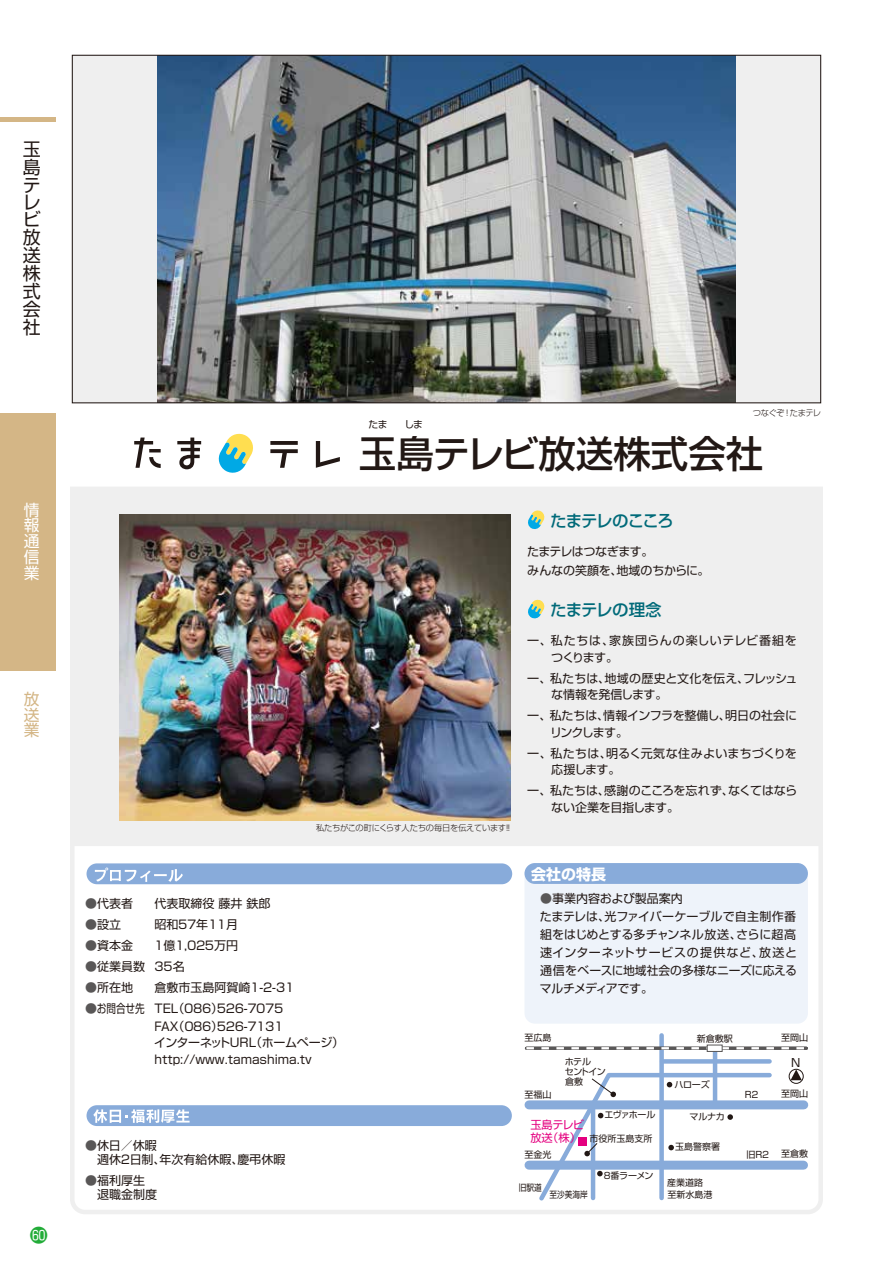
<style>
.page{position:relative;width:893px;height:1263px;background:#fff}
.page>*{position:absolute;margin:0;border:0;box-sizing:border-box;transform-origin:0 0}
.t1{font:500 37.5px "Shin Go Pro";color:#221815}
.t2{font:18px/17.7px "Shin Go Pro";color:#221815;text-align:justify}
.t3{font:500 16.5px "Shin Go Pro";letter-spacing:-.055em;color:#006a79}
.t4{font:15.75px/15.8px "Shin Go Pro";color:#fff;text-align:justify}
.t5{font:15.75px/15.8px "Shin Go Pro";color:#d4b686;text-align:justify}
.t6{font:700 15px "Shin Go Pro";color:#fff}
.t7{font:12px/21px "Shin Go Pro";color:#221815}
.t8{font:12px/16.5px "Shin Go Pro";letter-spacing:-.02em;color:#221815;scale:.95 1}
.t9{font:12px/16.5px "Shin Go Pro";letter-spacing:-.02em;color:#221815}
.t10{font:12px/16.5px "Shin Go Pro";letter-spacing:.02em;color:#221815}
.t11{font:12px/16.5px "Shin Go Pro";letter-spacing:.06em;color:#221815}
.t12{font:12px/19.5px "Shin Go Pro";letter-spacing:-.025em;color:#221815}
.t13{font:12px "Shin Go Pro";color:#221815;scale:.8 1}
.t14{font:11.4px "Shin Go Pro";color:#221815}
.t15{font:11.25px "Shin Go Pro";letter-spacing:-.06em;color:#e4007f}
.t16{font:9.75px "Shin Go Pro";color:#221815}
.t17{font:9px/12.3px "Shin Go Pro";color:#221815}
.t18{font:9px/9.6px "Shin Go Pro";letter-spacing:-.06em;color:#221815}
.t19{font:9px "Shin Go Pro";color:#221815;scale:.85 1}
.t20{font:300 8.25px "Shin Go Pro";letter-spacing:-.035em;color:#221815}
.t21{font:300 8.25px "Shin Go Pro";letter-spacing:-.06em;color:#221815}
.s1{color:#595757}
.s2{font-size:11.25px;color:#e4007f}
</style>
<div class="page">
<div style="left:72px;top:55px;width:749px;height:348px;background:#efefef"></div>
<img style="left:157px;top:57px;width:579px;height:344px">
<div style="left:70px;top:487px;width:753px;height:361px;background:#efefef"></div>
<svg style="left:70px;top:841px;width:753px;height:373px"></svg>
<div style="left:529px;top:1100px;width:275px;height:9px;background:#88abda"></div>
<div style="left:529px;top:1161px;width:274px;height:9px;background:#88abda"></div>
<div style="left:659px;top:1035px;width:5px;height:163px;background:#88abda"></div>
<hr style="left:713px;top:1050px;width:4px;height:55px;background:#88abda">
<hr style="left:526px;top:1047px;width:280px;height:3px;background:#595757">
<svg style="left:526px;top:1047px;width:278px;height:2px"></svg>
<div style="left:707px;top:1045px;width:15px;height:7px;background:#fff;border:1px solid #595757"></div>
<div style="left:789px;top:1069px;width:14px;height:14px;border:1px solid #221815;border-radius:50%"></div>
<svg style="left:790px;top:1069px;width:12px;height:11px"></svg>
<div style="left:662px;top:1059px;width:107px;height:5px;background:#88abda"></div>
<svg style="left:535px;top:1071px;width:239px;height:133px"></svg>
<svg style="left:134px;top:433px;width:206px;height:40px"></svg>
<svg style="left:528px;top:510px;width:17px;height:19px"></svg>
<svg style="left:528px;top:599px;width:17px;height:20px"></svg>
<div style="left:87px;top:863px;width:425px;height:21px;background:#88abda;border-radius:10px"></div>
<svg style="left:95px;top:867px;width:88px;height:15px"></svg>
<div style="left:87px;top:1105px;width:425px;height:21px;background:#88abda;border-radius:10px"></div>
<svg style="left:93px;top:1109px;width:97px;height:14px"></svg>
<img style="left:119px;top:514px;width:391px;height:307px">
<div style="left:0;top:413px;width:55px;height:258px;background:#d4b686"></div>
<hr style="left:0;top:117px;width:55px;height:4px;background:#d4b686">
<h2 class="t2" style="left:23px;top:139px;width:19px">玉島テレビ放送株式会社</h2>
<h3 class="t4" style="left:24px;top:500px;width:17px">情報通信業</h3>
<h3 class="t5" style="left:24px;top:689px;width:17px">放送業</h3>
<p class="t16" style="left:369px;top:416px;width:21px">たま</p>
<p class="t16" style="left:404px;top:416px;width:20px">しま</p>
<p class="t21" style="left:753px;top:406px;width:70px">つなぐぞ！たまテレ</p>
<h1 class="t1" style="left:359px;top:423px;width:406px">玉島テレビ放送株式会社</h1>
<h3 class="t3" style="left:550px;top:507px;width:125px">たまテレのこころ</h3>
<p class="t12" style="left:527px;top:540px;width:184px">たまテレはつなぎます。<br>みんなの笑顔を、地域のちからに。</p>
<p class="t20" style="left:316px;top:821px;width:199px">私たちがこの町にくらす人たちの毎日を伝えています！！</p>
<h3 class="t3" style="left:550px;top:596px;width:113px">たまテレの理念</h3>
<p class="t11" style="left:551px;top:631px;width:247px;text-indent:-24px">一、私たちは、家族団らんの楽しいテレビ番組をつくります。</p>
<p class="t7" style="left:551px;top:668px;width:248px;line-height:16.5px;text-indent:-24px">一、私たちは、地域の歴史と文化を伝え、フレッシュな情報を発信します。</p>
<p class="t9" style="left:550px;top:706px;width:248px;text-indent:-23px">一、私たちは、情報インフラを整備し、明日の社会にリンクします。</p>
<p class="t10" style="left:551px;top:743px;width:247px;text-indent:-24px">一、私たちは、明るく元気な住みよいまちづくりを応援します。</p>
<p class="t7" style="left:551px;top:781px;width:247px;line-height:16.5px;text-indent:-24px">一、私たちは、感謝のこころを忘れず、なくてはならない企業を目指します。</p>
<p class="t7" style="left:85px;top:891px;width:49px"><span class="s1">●</span>代表者</p>
<p class="t7" style="left:85px;top:912px;width:37px"><span class="s1">●</span>設立</p>
<p class="t7" style="left:85px;top:933px;width:49px"><span class="s1">●</span>資本金</p>
<p class="t7" style="left:85px;top:954px;width:61px"><span class="s1">●</span>従業員数</p>
<p class="t7" style="left:85px;top:975px;width:49px"><span class="s1">●</span>所在地</p>
<p class="t13" style="left:85px;top:998px;width:76px"><span class="s1">●</span>お問合せ先</p>
<p class="t7" style="left:153px;top:891px;width:155px">代表取締役 藤井 鉄郎<br>昭和５７年１１月<br>１億１,０２５万円<br>35名<br>倉敷市玉島阿賀崎１-2-31　<br>TEL（０８６）５２６-７０７５</p>
<p class="t8" style="left:154px;top:1016px;width:201px">FAX（０８６）５２６-７１３１<br>インターネットURL（ホームページ）http://www.tamashima.tv</p>
<p class="t7" style="left:85px;top:1136px;width:202px;line-height:14.4px"><span class="s1">●</span>休日／休暇<br>　週休２日制、年次有給休暇、慶弔休暇</p>
<p class="t7" style="left:85px;top:1172px;width:73px;line-height:14.4px"><span class="s1">●</span>福利厚生　退職金制度</p>
<p class="t6" style="left:531px;top:862px;width:76px">会社の特長</p>
<p class="t7" style="left:540px;top:888px;width:259px;line-height:18px"><span class="s1">●</span>事業内容および製品案内<br>たまテレは、光ファイバーケーブルで自主制作番組をはじめとする多チャンネル放送、さらに超高速インターネットサービスの提供など、放送と通信をベースに地域社会の多様なニーズに応えるマルチメディアです。</p>
<p class="t17" style="left:524px;top:1030px;width:28px">至広島</p>
<p class="t17" style="left:697px;top:1031px;width:37px">新倉敷駅</p>
<p class="t17" style="left:781px;top:1030px;width:28px">至岡山</p>
<p class="t17" style="left:524px;top:1087px;width:28px">至福山</p>
<p class="t18" style="left:565px;top:1056px;width:43px">ホテル<br>セントイン倉敷</p>
<p class="t14" style="left:791px;top:1053px;width:11px">N</p>
<p class="t17" style="left:674px;top:1077px;width:37px">ハローズ</p>
<p class="t17" style="left:781px;top:1086px;width:28px">至岡山</p>
<p class="t17" style="left:745px;top:1087px;width:16px">R２</p>
<p class="t17" style="left:604px;top:1108px;width:53px">エヴァホール</p>
<p class="t17" style="left:689px;top:1109px;width:37px">マルナカ</p>
<p class="t15" style="left:530px;top:1115px;width:55px">玉島テレビ</p>
<p class="t17" style="left:530px;top:1131px;width:124px"><span class="s2">放送（株）</span> 市役所玉島支所</p>
<p class="t17" style="left:675px;top:1140px;width:46px">玉島警察署</p>
<p class="t17" style="left:524px;top:1147px;width:28px">至金光</p>
<p class="t19" style="left:549px;top:1187px;width:46px">至沙美海岸</p>
<p class="t17" style="left:604px;top:1168px;width:51px">8番ラーメン</p>
<p class="t19" style="left:519px;top:1180px;width:29px">旧駅道</p>
<p class="t17" style="left:667px;top:1175px;width:47px">産業道路至新水島港</p>
<p class="t17" style="left:746px;top:1147px;width:25px">旧R２</p>
<p class="t17" style="left:781px;top:1146px;width:28px">至倉敷</p>
</div>
